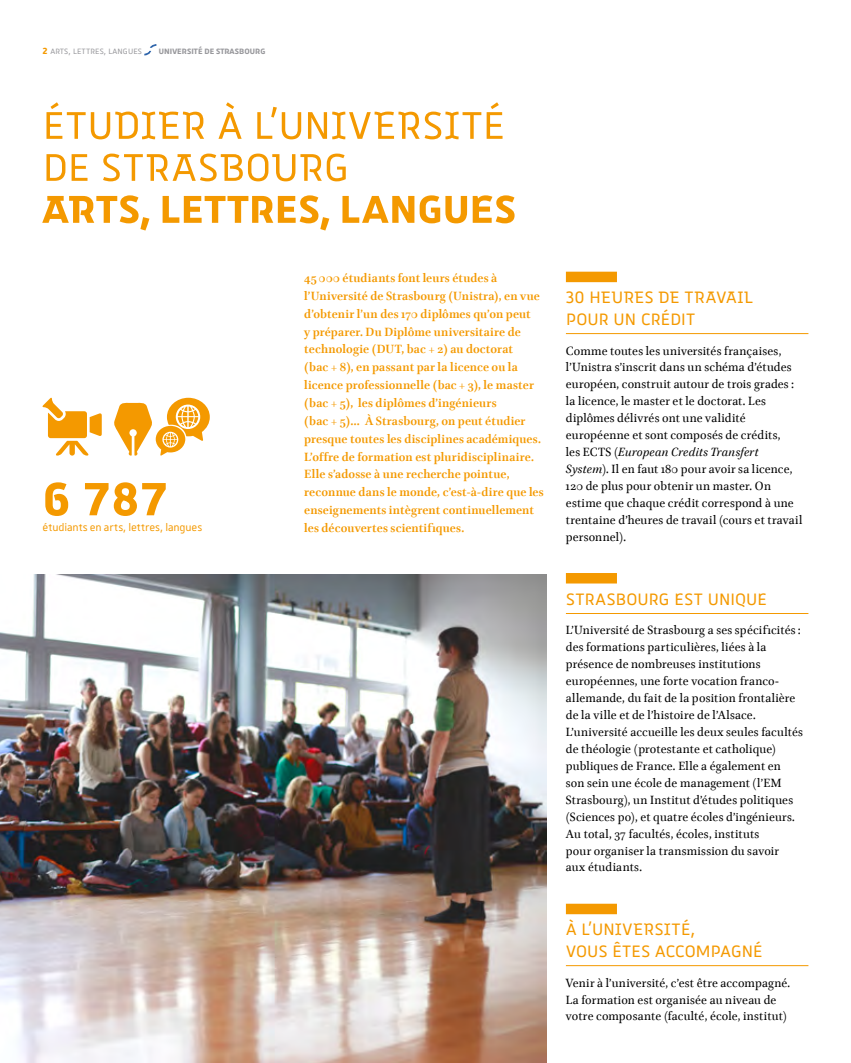
<style>
.page{position:relative;width:851px;height:1063px;background:#fff}
.page>*{position:absolute;margin:0;border:0;box-sizing:border-box;transform-origin:0 0}
.t1{font:63px "Unistra 20 Bold";color:#f49900}
.t2{font:52.5px/42px "Unistra 28 Regular";letter-spacing:.015em;color:#f49900}
.t3{font:52.5px "Unistra 20 Bold";letter-spacing:.025em;color:#f49900}
.t4{font:22.5px/21.5px "Unistra 28 Regular";letter-spacing:.005em;color:#f49900}
.t5{font:13.5px/17px "Brill";letter-spacing:.015em;color:#000}
.t6{font:700 13.5px/17.9px "Brill";letter-spacing:.01em;color:#f49900}
.t7{font:13.5px "Unistra 28 Regular";letter-spacing:-.005em;color:#f49900}
.t8{font:10.5px "Unistra 20 Bold";letter-spacing:.01em;color:#98989c}
.t9{font:10.5px "Unistra 28 Regular";letter-spacing:.01em;color:#98989c}
.s1{font-family:"Unistra 20 Bold";font-size:12px;color:#f49900}
.s2{font-style:italic}
</style>
<div class="page">
<svg style="left:144px;top:44px;width:12px;height:12px"></svg>
<img style="left:0;top:574px;width:546px;height:489px">
<div style="left:566px;top:272px;width:51px;height:10px;background:#f49900"></div>
<hr style="left:566px;top:333px;width:242px;height:1px;background:#f49900">
<div style="left:566px;top:573px;width:51px;height:11px;background:#f49900"></div>
<hr style="left:566px;top:613px;width:242px;height:1px;background:#f49900">
<div style="left:566px;top:904px;width:51px;height:10px;background:#f49900"></div>
<hr style="left:566px;top:965px;width:242px;height:1px;background:#f49900">
<svg style="left:114px;top:398px;width:96px;height:58px"></svg>
<svg style="left:42px;top:398px;width:60px;height:58px"></svg>
<p class="t9" style="left:43px;top:46px;width:101px"><span class="s1">2</span> ARTS, LETTRES, LANGUES</p>
<p class="t8" style="left:159px;top:45px;width:108px">UNIVERSITÉ DE STRASBOURG</p>
<h2 class="t2" style="left:43px;top:103px;width:463px">ÉTUDIER À L’UNIVERSITÉ<br>DE STRASBOURG</h2>
<h2 class="t3" style="left:43px;top:180px;width:474px">ARTS, LETTRES, LANGUES</h2>
<h1 class="t1" style="left:43px;top:463px;width:127px">6 787</h1>
<p class="t7" style="left:43px;top:521px;width:161px">étudiants en arts, lettres, langues</p>
<p class="t6" style="left:304px;top:270px;width:241px">45 000 étudiants font leurs études à l’Université de Strasbourg (Unistra), en vue d’obtenir l’un des 170 diplômes qu’on peut<br>y préparer. Du Diplôme universitaire de technologie (DUT, bac + 2) au doctorat<br>(bac + 8), en passant par la licence ou la licence professionnelle (bac + 3), le master (bac + 5), les diplômes d’ingénieurs<br>(bac + 5)… À Strasbourg, on peut étudier presque toutes les disciplines académiques.<br>L’offre de formation est pluridisciplinaire.<br>Elle s’adosse à une recherche pointue, reconnue dans le monde, c’est-à-dire que les enseignements intègrent continuellement les découvertes scientifiques.</p>
<h3 class="t4" style="left:566px;top:286px;width:189px">30 HEURES DE TRAVAIL<br>POUR UN CRÉDIT</h3>
<p class="t5" style="left:566px;top:343px;width:238px">Comme toutes les universités françaises, l’Unistra s’inscrit dans un schéma d’études européen, construit autour de trois grades : la licence, le master et le doctorat. Les diplômes délivrés ont une validité européenne et sont composés de crédits,<br>les ECTS (<span class="s2">European Credits Transfert System</span>). Il en faut 180 pour avoir sa licence, 120 de plus pour obtenir un master. On estime que chaque crédit correspond à une trentaine d’heures de travail (cours et travail personnel).</p>
<h3 class="t4" style="left:566px;top:588px;width:202px">STRASBOURG EST UNIQUE</h3>
<p class="t5" style="left:566px;top:623px;width:238px">L’Université de Strasbourg a ses spécificités : des formations particulières, liées à la présence de nombreuses institutions européennes, une forte vocation franco&shy;allemande, du fait de la position frontalière de la ville et de l’histoire de l’Alsace.<br>L’université accueille les deux seules facultés de théologie (protestante et catholique) publiques de France. Elle a également en<br>son sein une école de management (l’EM Strasbourg), un Institut d’études politiques (Sciences po), et quatre écoles d’ingénieurs.<br>Au total, 37 facultés, écoles, instituts<br>pour organiser la transmission du savoir<br>aux étudiants.</p>
<h3 class="t4" style="left:566px;top:918px;width:198px">À L’UNIVERSITÉ,<br>VOUS ÊTES ACCOMPAGNÉ</h3>
<p class="t5" style="left:566px;top:975px;width:226px">Venir à l’université, c’est être accompagné.<br>La formation est organisée au niveau de votre composante (faculté, école, institut)</p>
</div>
